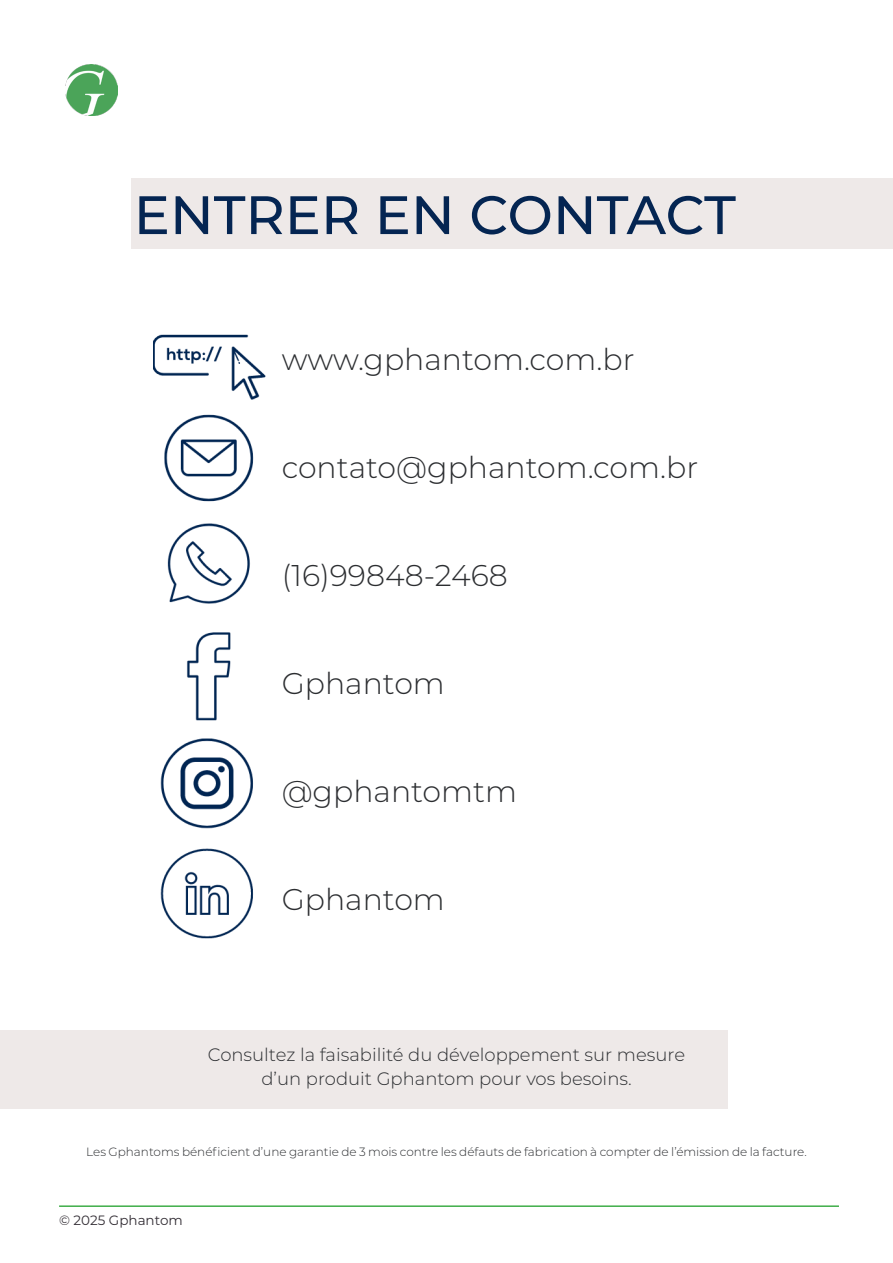
<style>
.page{position:relative;width:893px;height:1263px;background:#fff}
.page>*{position:absolute;margin:0;border:0;box-sizing:border-box;transform-origin:0 0}
.t1{font:500 54px "Montserrat";color:#042552}
.t2{font:300 30px "Montserrat";color:#2c2e31}
.t3{font:300 18px "Montserrat";color:#2c2e31}
.t4{font:13.5px "Montserrat";color:#342f36}
.t5{font:300 12px "Montserrat";color:#2c2e31}
</style>
<div class="page">
<div style="left:132px;top:178px;width:761px;height:71px;background:#eee9e8"></div>
<div style="left:0;top:1031px;width:727px;height:78px;background:#eee9e8"></div>
<img style="left:153px;top:334px;width:113px;height:605px">
<hr style="left:59px;top:1205px;width:780px;height:2px;background:#40ae49">
<img style="left:66px;top:65px;width:52px;height:50px">
<p class="t1" style="left:134px;top:177px;width:604px">ENTRER EN CONTACT</p>
<p class="t2" style="left:282px;top:339px;width:354px">www.gphantom.com.br</p>
<p class="t2" style="left:282px;top:447px;width:418px">contato@gphantom.com.br</p>
<p class="t2" style="left:282px;top:555px;width:228px">(16)99848-2468</p>
<p class="t2" style="left:282px;top:663px;width:165px">Gphantom</p>
<p class="t2" style="left:282px;top:771px;width:237px">@gphantomtm</p>
<p class="t2" style="left:282px;top:879px;width:165px">Gphantom</p>
<p class="t3" style="left:208px;top:1042px;width:479px">Consultez la faisabilité du développement sur mesure</p>
<p class="t3" style="left:261px;top:1066px;width:372px">d’un produit Gphantom pour vos besoins.</p>
<p class="t5" style="left:86px;top:1144px;width:722px">Les Gphantoms bénéficient d’une garantie de 3 mois contre les défauts de fabrication à compter de l’émission de la facture.</p>
<p class="t4" style="left:59px;top:1211px;width:125px">© 2025 Gphantom</p>
</div>
